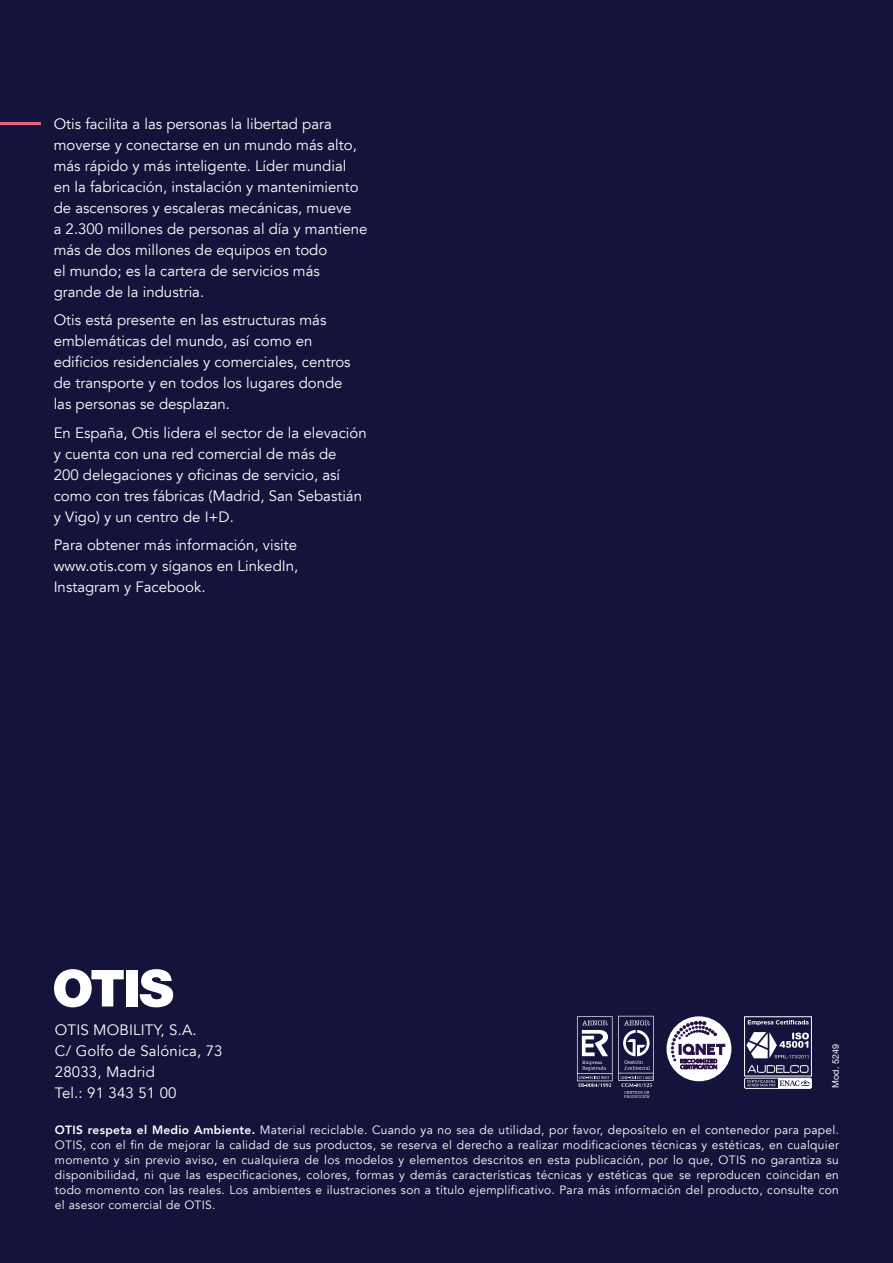
<style>
.page{position:relative;width:893px;height:1263px;background:#14133b}
.page>*{position:absolute;margin:0;border:0;box-sizing:border-box;transform-origin:0 0}
.t1{font:15px/21px "Avenir LT";color:#fff}
.t2{font:15px/21px "Avenir";letter-spacing:.01em;color:#fff}
.t3{font:12px/15px "Avenir";letter-spacing:.025em;color:#fff;text-align:justify}
.t4{font:9px "Helvetica Neue";letter-spacing:.02em;color:#fff}
.s1{font-weight:800}
</style>
<div class="page">
<svg style="left:54px;top:969px;width:70px;height:38px"></svg>
<div style="left:126px;top:970px;width:12px;height:36px;background:#fff"></div>
<svg style="left:140px;top:969px;width:33px;height:38px"></svg>
<hr style="left:0;top:122px;width:41px;height:3px;background:#ec657e">
<svg style="left:577px;top:1016px;width:35px;height:71px"></svg>
<svg style="left:618px;top:1016px;width:36px;height:82px"></svg>
<div style="left:666px;top:1016px;width:65px;height:65px;background:#fff;border-radius:50%"></div>
<svg style="left:671px;top:1021px;width:54px;height:48px"></svg>
<div style="left:744px;top:1016px;width:68px;height:60px;border:1px solid #fff"></div>
<div style="left:744px;top:1078px;width:68px;height:11px;border:1px solid #fff;border-radius:2px"></div>
<svg style="left:746px;top:1020px;width:65px;height:68px"></svg>
<p class="t1" style="left:54px;top:113px;width:315px">Otis facilita a las personas la libertad para moverse y conectarse en un mundo más alto, más rápido y más inteligente. Líder mundial<br>en la fabricación, instalación y mantenimiento de ascensores y escaleras mecánicas, mueve<br>a 2.300 millones de personas al día y mantiene más de dos millones de equipos en todo<br>el mundo; es la cartera de servicios más grande de la industria.</p>
<p class="t1" style="left:54px;top:310px;width:298px">Otis está presente en las estructuras más emblemáticas del mundo, así como en edificios residenciales y comerciales, centros de transporte y en todos los lugares donde las personas se desplazan.</p>
<p class="t1" style="left:54px;top:422px;width:315px">En España, Otis lidera el sector de la elevación y cuenta con una red comercial de más de<br>200 delegaciones y oficinas de servicio, así como con tres fábricas (Madrid, San Sebastián y Vigo) y un centro de I+D.</p>
<p class="t1" style="left:54px;top:535px;width:246px;text-align:justify">Para obtener más información, visite www.otis.com y síganos en LinkedIn, Instagram y Facebook.</p>
<p class="t2" style="left:55px;top:1019px;width:169px">OTIS MOBILITY, S.A.<br>C/ Golfo de Salónica, 73<br>28033, Madrid<br>Tel.: 91 343 51 00</p>
<p class="t4" style="left:829px;top:1088px;width:46px;rotate:-90deg">Mod. 5249</p>
<p class="t3" style="left:55px;top:1122px;width:785px"><span class="s1">OTIS respeta el Medio Ambiente.</span> Material reciclable. Cuando ya no sea de utilidad, por favor, deposítelo en el contenedor para papel.<br>OTIS, con el fin de mejorar la calidad de sus productos, se reserva el derecho a realizar modificaciones técnicas y estéticas, en cualquier momento y sin previo aviso, en cualquiera de los modelos y elementos descritos en esta publicación, por lo que, OTIS no garantiza su disponibilidad, ni que las especificaciones, colores, formas y demás características técnicas y estéticas que se reproducen coincidan en todo momento con las reales. Los ambientes e ilustraciones son a título ejemplificativo. Para más información del producto, consulte con el asesor comercial de OTIS.</p>
</div>
